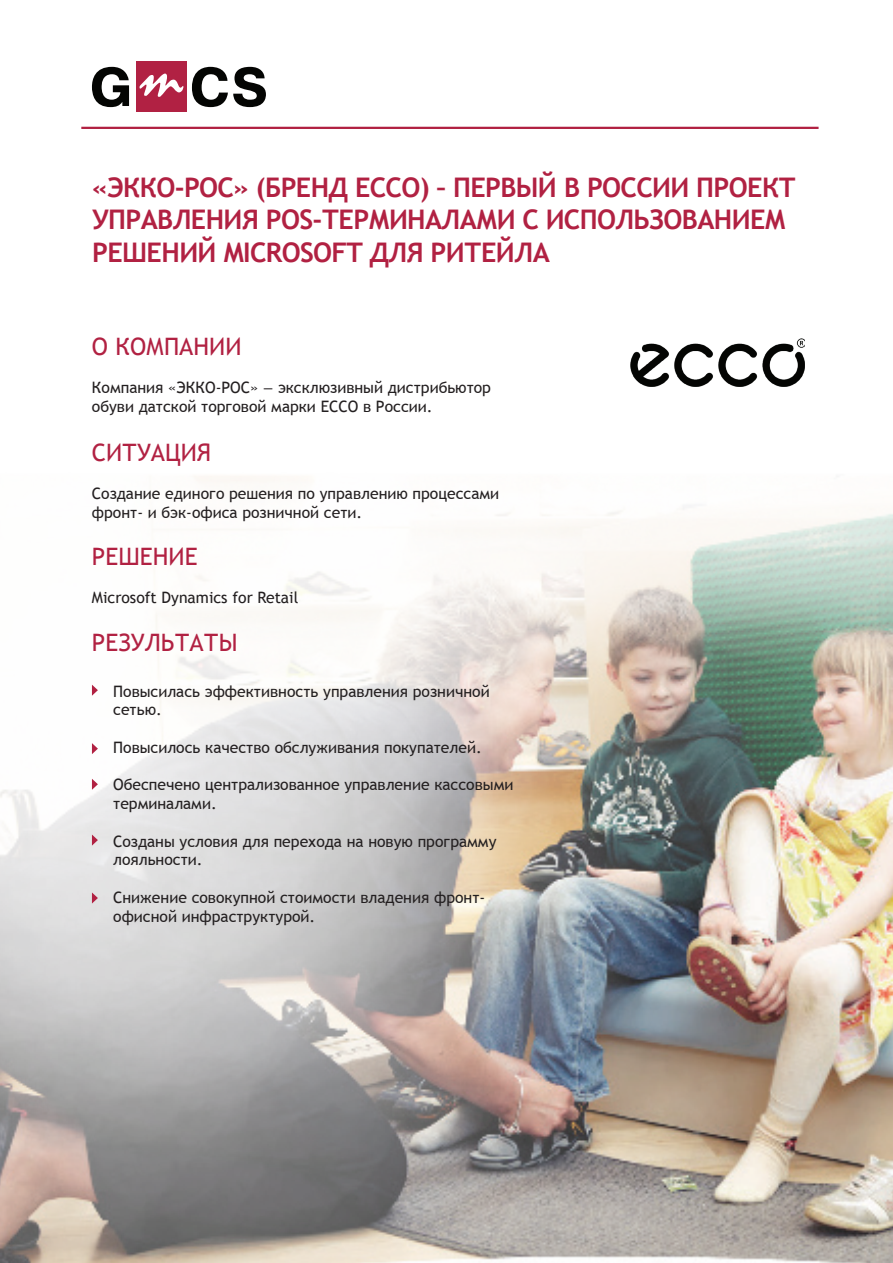
<style>
.page{position:relative;width:893px;height:1263px;background:#fff}
.page>*{position:absolute;margin:0;border:0;box-sizing:border-box;transform-origin:0 0}
.t1{font:700 27px/32.4px "Trebuchet MS";letter-spacing:-.025em;color:#b12142}
.t2{font:24px "Trebuchet MS";color:#b12142}
.t3{font:15.75px/18.8px "Trebuchet MS";color:#231f20}
.s1{font-family:"Georgia"}
</style>
<div class="page">
<img style="left:0;top:476px;width:893px;height:787px">
<hr style="left:81px;top:127px;width:738px;height:2px;background:#b12142">
<img style="left:631px;top:339px;width:174px;height:47px">
<svg style="left:92px;top:685px;width:6px;height:11px"></svg>
<svg style="left:92px;top:779px;width:6px;height:11px"></svg>
<svg style="left:92px;top:834px;width:6px;height:12px"></svg>
<svg style="left:92px;top:743px;width:6px;height:11px"></svg>
<svg style="left:92px;top:892px;width:6px;height:11px"></svg>
<svg style="left:92px;top:67px;width:37px;height:40px"></svg>
<svg style="left:192px;top:67px;width:74px;height:40px"></svg>
<div style="left:136px;top:61px;width:51px;height:50px;background:#b12143"></div>
<svg style="left:139px;top:74px;width:45px;height:23px"></svg>
<h1 class="t1" style="left:92px;top:171px;width:705px">«ЭККО-РОС» (БРЕНД ECCO) – ПЕРВЫЙ В РОССИИ ПРОЕКТ<br>УПРАВЛЕНИЯ POS-ТЕРМИНАЛАМИ С ИСПОЛЬЗОВАНИЕМ<br>РЕШЕНИЙ MICROSOFT ДЛЯ РИТЕЙЛА</h1>
<h2 class="t2" style="left:92px;top:331px;width:151px">О КОМПАНИИ</h2>
<p class="t3" style="left:92px;top:378px;width:401px">Компания «ЭККО-РОС» <span class="s1">–</span> эксклюзивный дистрибьютор обуви датской торговой марки EССО в России.</p>
<h2 class="t2" style="left:92px;top:437px;width:121px">СИТУАЦИЯ</h2>
<p class="t3" style="left:92px;top:483px;width:409px">Создание единого решения по управлению процессами фронт- и бэк-офиса розничной сети.</p>
<h2 class="t2" style="left:92px;top:542px;width:107px">РЕШЕНИЕ</h2>
<p class="t3" style="left:92px;top:588px;width:208px">Microsoft Dynamics for Retail</p>
<h2 class="t2" style="left:92px;top:627px;width:147px">РЕЗУЛЬТАТЫ</h2>
<p class="t3" style="left:113px;top:681px;width:378px">Повысилась эффективность управления розничной сетью.</p>
<p class="t3" style="left:113px;top:738px;width:370px">Повысилось качество обслуживания покупателей.</p>
<p class="t3" style="left:113px;top:775px;width:402px">Обеспечено централизованное управление кассовыми терминалами.</p>
<p class="t3" style="left:113px;top:831px;width:385px">Созданы условия для перехода на новую программу лояльности.</p>
<p class="t3" style="left:113px;top:888px;width:374px">Снижение совокупной стоимости владения фронт&shy;офисной инфраструктурой.</p>
</div>
